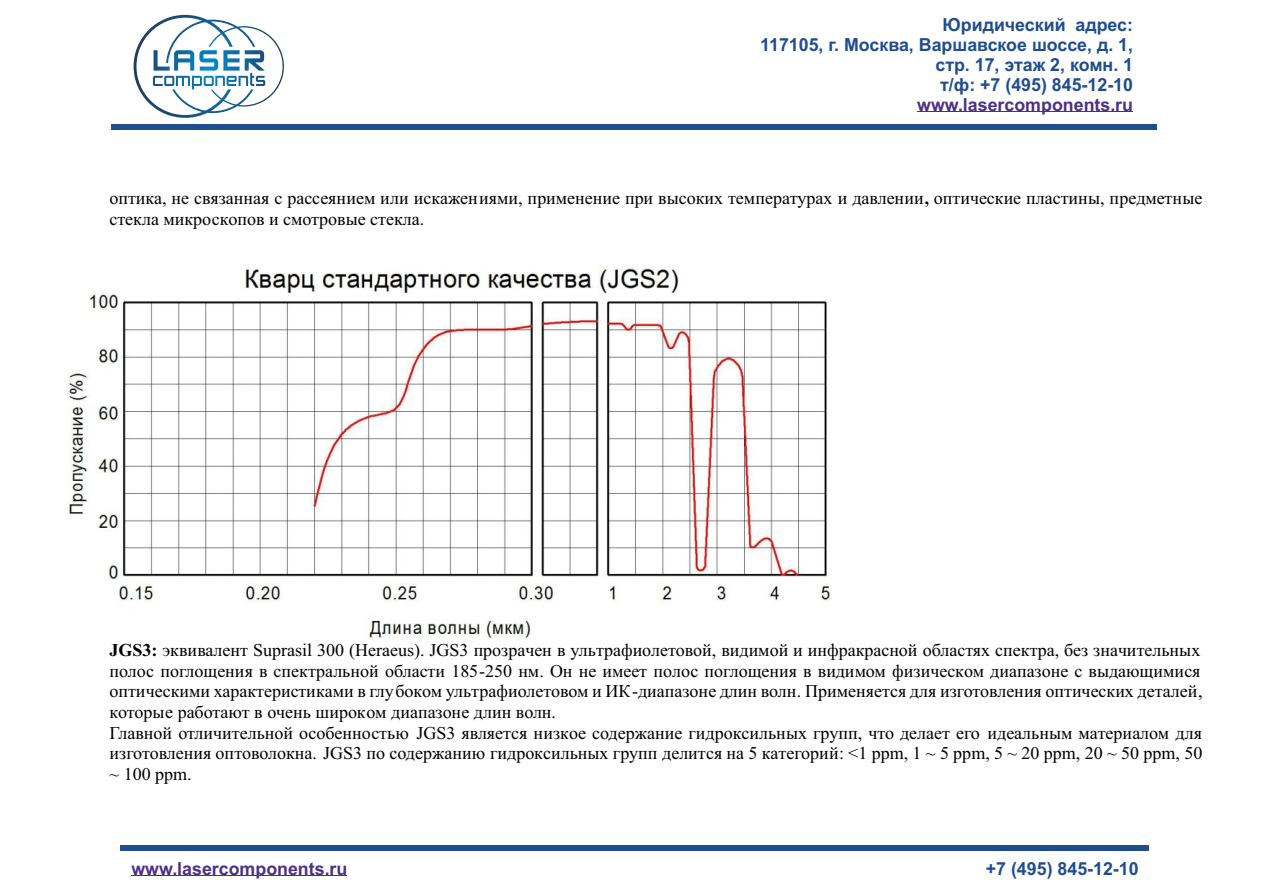
<style>
.page{position:relative;width:1263px;height:893px;background:#fff}
.page>*{position:absolute;margin:0;border:0;box-sizing:border-box;transform-origin:0 0}
.t1{font:18px/20.7px "Times New Roman";color:#000}
.t2{font:700 18px/20.1px "Arial";color:#1f4d8f;text-align:right}
.t3{font:700 18px "Arial";color:#4b3185}
.s1{font-weight:700;font-size:17.25px}
.s2{font-weight:700}
</style>
<div class="page">
<svg style="left:134px;top:15px;width:150px;height:103px"></svg>
<hr style="left:917px;top:111px;width:216px;height:1px;background:#4b3185">
<div style="left:112px;top:124px;width:1045px;height:6px;background:#1f4d8f"></div>
<div style="left:120px;top:845px;width:1029px;height:6px;background:#1f4d8f"></div>
<hr style="left:131px;top:875px;width:216px;height:1px;background:#4b3185">
<img style="left:67px;top:267px;width:763px;height:372px">
<p class="t2" style="left:760px;top:16px;width:374px">Юридический адрес:<br>117105, г. Москва, Варшавское шоссе, д. 1, стр. 17, этаж 2, комн. 1<br>т/ф: +7 (495) 845-12-10</p>
<p class="t3" style="left:917px;top:98px;width:217px">www.lasercomponents.ru</p>
<p class="t1" style="left:109px;top:189px;width:1094px">оптика, не связанная с рассеянием или искажениями, применение при высоких температурах и давлении<span class="s1">,</span> оптические пластины, предметные стекла микроскопов и смотровые стекла.</p>
<p class="t1" style="left:109px;top:641px;width:1095px"><span class="s2">JGS3:</span> эквивалент Suprasil 300 (Heraeus). JGS3 прозрачен в ультрафиолетовой, видимой и инфракрасной областях спектра, без значительных полос поглощения в спектральной области 185-250 нм. Он не имеет полос поглощения в видимом физическом диапазоне с выдающимися оптическими характеристиками в глубоком ультрафиолетовом и ИК-диапазоне длин волн. Применяется для изготовления оптических деталей, которые работают в очень широком диапазоне длин волн.<br>Главной отличительной особенностью JGS3 является низкое содержание гидроксильных групп, что делает его идеальным материалом для изготовления оптоволокна. JGS3 по содержанию гидроксильных групп делится на 5 категорий: &lt;1 ppm, 1 ~ 5 ppm, 5 ~ 20 ppm, 20 ~ 50 ppm, 50 ~ 100 ppm.</p>
<p class="t3" style="left:131px;top:862px;width:217px">www.lasercomponents.ru</p>
<p class="t2" style="left:986px;top:861px;width:154px">+7 (495) 845-12-10</p>
</div>
